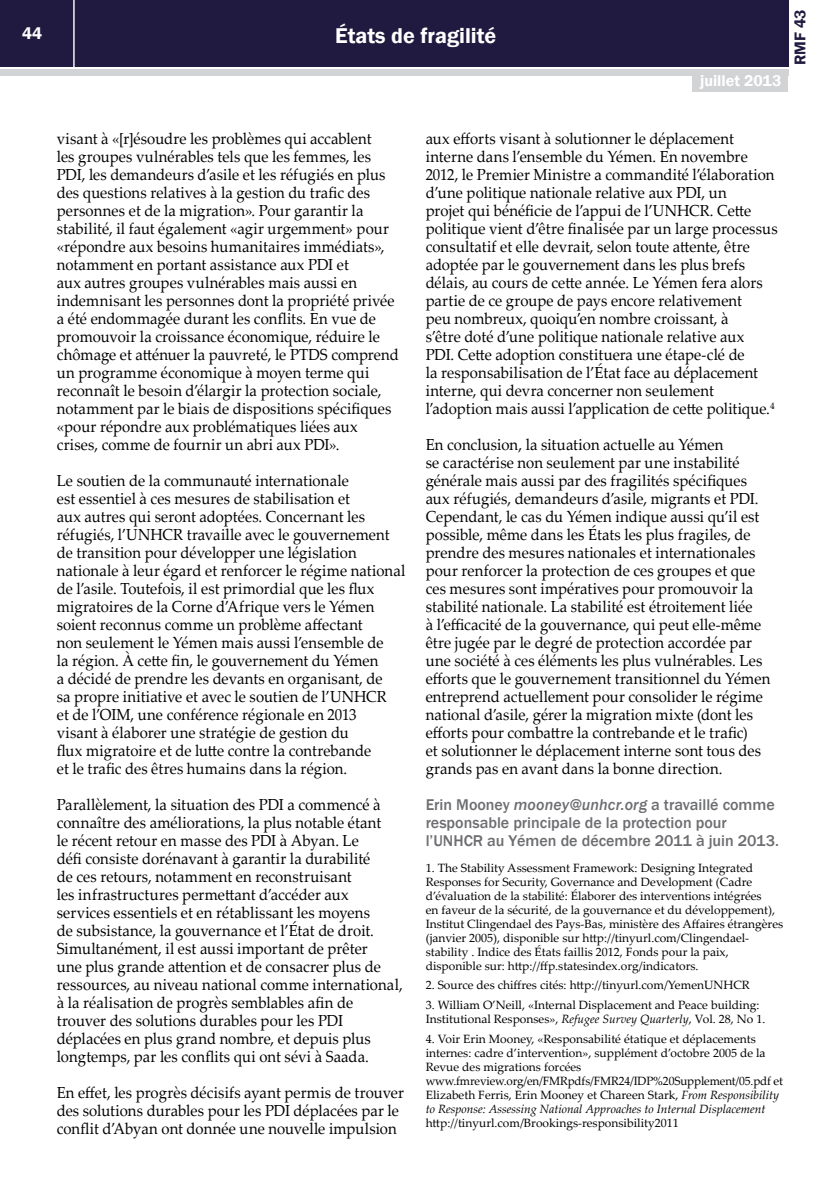
<style>
.page{position:relative;width:840px;height:1191px;background:#fff}
.page>*{position:absolute;margin:0;border:0;box-sizing:border-box;transform-origin:0 0}
.t1{font:600 22px "Franklin Gothic";color:#fff}
.t2{font:600 17px "Franklin Gothic";color:#fff}
.t3{font:16px/18px "Palatino Linotype";letter-spacing:.005em;color:#000;scale:.93 1}
.t4{font:500 16px/18px "Franklin Gothic";color:#6d6e71}
.t5{font:600 16px "Franklin Gothic";color:#fff}
.t6{font:600 16px "Franklin Gothic";color:#211a40}
.t7{font:12px/14px "Palatino Linotype";color:#000}
.s1{font-style:italic}
</style>
<div class="page">
<div style="left:0;top:0;width:787px;height:66px;background:#211a40"></div>
<div style="left:0;top:69px;width:787px;height:6px;background:#d1d3d4"></div>
<hr style="left:73px;top:0;width:2px;height:67px;background:#fff">
<div style="left:691px;top:74px;width:96px;height:18px;background:#d1d3d4"></div>
<p class="t2" style="left:22px;top:23px;width:22px">44</p>
<h1 class="t1" style="left:335px;top:22px;width:162px">États de fragilité</h1>
<p class="t5" style="left:699px;top:71px;width:83px">juillet 2013</p>
<p class="t6" style="left:789px;top:65px;width:57px;rotate:-90deg">RMF 43</p>
<p class="t3" style="left:57px;top:129px;width:369px">visant à «[r]ésoudre les problèmes qui accablent<br>les groupes vulnérables tels que les femmes, les PDI, les demandeurs d’asile et les réfugiés en plus des questions relatives à la gestion du trafic des personnes et de la migration». Pour garantir la stabilité, il faut également «agir urgemment» pour «répondre aux besoins humanitaires immédiats», notamment en portant assistance aux PDI et<br>aux autres groupes vulnérables mais aussi en indemnisant les personnes dont la propriété privée a été endommagée durant les conflits. En vue de promouvoir la croissance économique, réduire le chômage et atténuer la pauvreté, le PTDS comprend un programme économique à moyen terme qui reconnaît le besoin d’élargir la protection sociale, notamment par le biais de dispositions spécifiques «pour répondre aux problématiques liées aux crises, comme de fournir un abri aux PDI».</p>
<p class="t3" style="left:57px;top:471px;width:376px">Le soutien de la communauté internationale<br>est essentiel à ces mesures de stabilisation et<br>aux autres qui seront adoptées. Concernant les réfugiés, l’UNHCR travaille avec le gouvernement de transition pour développer une législation nationale à leur égard et renforcer le régime national de l’asile. Toutefois, il est primordial que les flux migratoires de la Corne d’Afrique vers le Yémen soient reconnus comme un problème affectant<br>non seulement le Yémen mais aussi l’ensemble de<br>la région. À cette fin, le gouvernement du Yémen<br>a décidé de prendre les devants en organisant, de<br>sa propre initiative et avec le soutien de l’UNHCR<br>et de l’OIM, une conférence régionale en 2013<br>visant à élaborer une stratégie de gestion du<br>flux migratoire et de lutte contre la contrebande<br>et le trafic des êtres humains dans la région.</p>
<p class="t3" style="left:57px;top:795px;width:373px">Parallèlement, la situation des PDI a commencé à connaître des améliorations, la plus notable étant<br>le récent retour en masse des PDI à Abyan. Le<br>défi consiste dorénavant à garantir la durabilité<br>de ces retours, notamment en reconstruisant<br>les infrastructures permettant d’accéder aux services essentiels et en rétablissant les moyens<br>de subsistance, la gouvernance et l’État de droit.<br>Simultanément, il est aussi important de prêter<br>une plus grande attention et de consacrer plus de ressources, au niveau national comme international, à la réalisation de progrès semblables afin de trouver des solutions durables pour les PDI déplacées en plus grand nombre, et depuis plus longtemps, par les conflits qui ont sévi à Saada.</p>
<p class="t3" style="left:57px;top:1083px;width:374px">En effet, les progrès décisifs ayant permis de trouver des solutions durables pour les PDI déplacées par le conflit d’Abyan ont donnée une nouvelle impulsion</p>
<p class="t3" style="left:425px;top:129px;width:380px">aux efforts visant à solutionner le déplacement interne dans l’ensemble du Yémen. En novembre 2012, le Premier Ministre a commandité l’élaboration d’une politique nationale relative aux PDI, un<br>projet qui bénéficie de l’appui de l’UNHCR. Cette politique vient d’être finalisée par un large processus consultatif et elle devrait, selon toute attente, être adoptée par le gouvernement dans les plus brefs délais, au cours de cette année. Le Yémen fera alors partie de ce groupe de pays encore relativement<br>peu nombreux, quoiqu’en nombre croissant, à<br>s’être doté d’une politique nationale relative aux<br>PDI. Cette adoption constituera une étape-clé de<br>la responsabilisation de l’État face au déplacement interne, qui devra concerner non seulement l’adoption mais aussi l’application de cette politique.<sup>4</sup></p>
<p class="t3" style="left:425px;top:435px;width:372px">En conclusion, la situation actuelle au Yémen<br>se caractérise non seulement par une instabilité générale mais aussi par des fragilités spécifiques aux réfugiés, demandeurs d’asile, migrants et PDI.<br>Cependant, le cas du Yémen indique aussi qu’il est possible, même dans les États les plus fragiles, de prendre des mesures nationales et internationales pour renforcer la protection de ces groupes et que ces mesures sont impératives pour promouvoir la stabilité nationale. La stabilité est étroitement liée<br>à l’efficacité de la gouvernance, qui peut elle-même être jugée par le degré de protection accordée par une société à ces éléments les plus vulnérables. Les efforts que le gouvernement transitionnel du Yémen entreprend actuellement pour consolider le régime national d’asile, gérer la migration mixte (dont les efforts pour combattre la contrebande et le trafic)<br>et solutionner le déplacement interne sont tous des grands pas en avant dans la bonne direction.</p>
<p class="t4" style="left:425px;top:796px;width:354px">Erin Mooney <span class="s1">mooney@unhcr.org</span> a travaillé comme responsable principale de la protection pour l’UNHCR au Yémen de décembre 2011 à juin 2013.</p>
<p class="t7" style="left:425px;top:860px;width:359px">1. The Stability Assessment Framework: Designing Integrated Responses for Security, Governance and Development (Cadre d’évaluation de la stabilité: Élaborer des interventions intégrées<br>en faveur de la sécurité, de la gouvernance et du développement), Institut Clingendael des Pays-Bas, ministère des Affaires étrangères (janvier 2005), disponible sur http://tinyurl.com/Clingendael&shy;stability . Indice des États faillis 2012, Fonds pour la paix, disponible sur: http://ffp.statesindex.org/indicators.</p>
<p class="t7" style="left:425px;top:977px;width:325px">2. Source des chiffres cités: http://tinyurl.com/YemenUNHCR</p>
<p class="t7" style="left:425px;top:997px;width:341px">3. William O’Neill, «Internal Displacement and Peace building:<br>Institutional Responses», <span class="s1">Refugee Survey Quarterly</span>, Vol. 28, No 1.</p>
<p class="t7" style="left:425px;top:1031px;width:359px">4. Voir Erin Mooney, «Responsabilité étatique et déplacements internes: cadre d’intervention», supplément d’octobre 2005 de la Revue des migrations forcées www.fmreview.org/en/FMRpdfs/FMR24/IDP%20Supplement/05.pdf et Elizabeth Ferris, Erin Mooney et Chareen Stark, <span class="s1">From Responsibility to Response: Assessing National Approaches to Internal Displacement</span></p>
<p class="t7" style="left:425px;top:1115px;width:254px">http://tinyurl.com/Brookings-responsibility2011</p>
</div>
